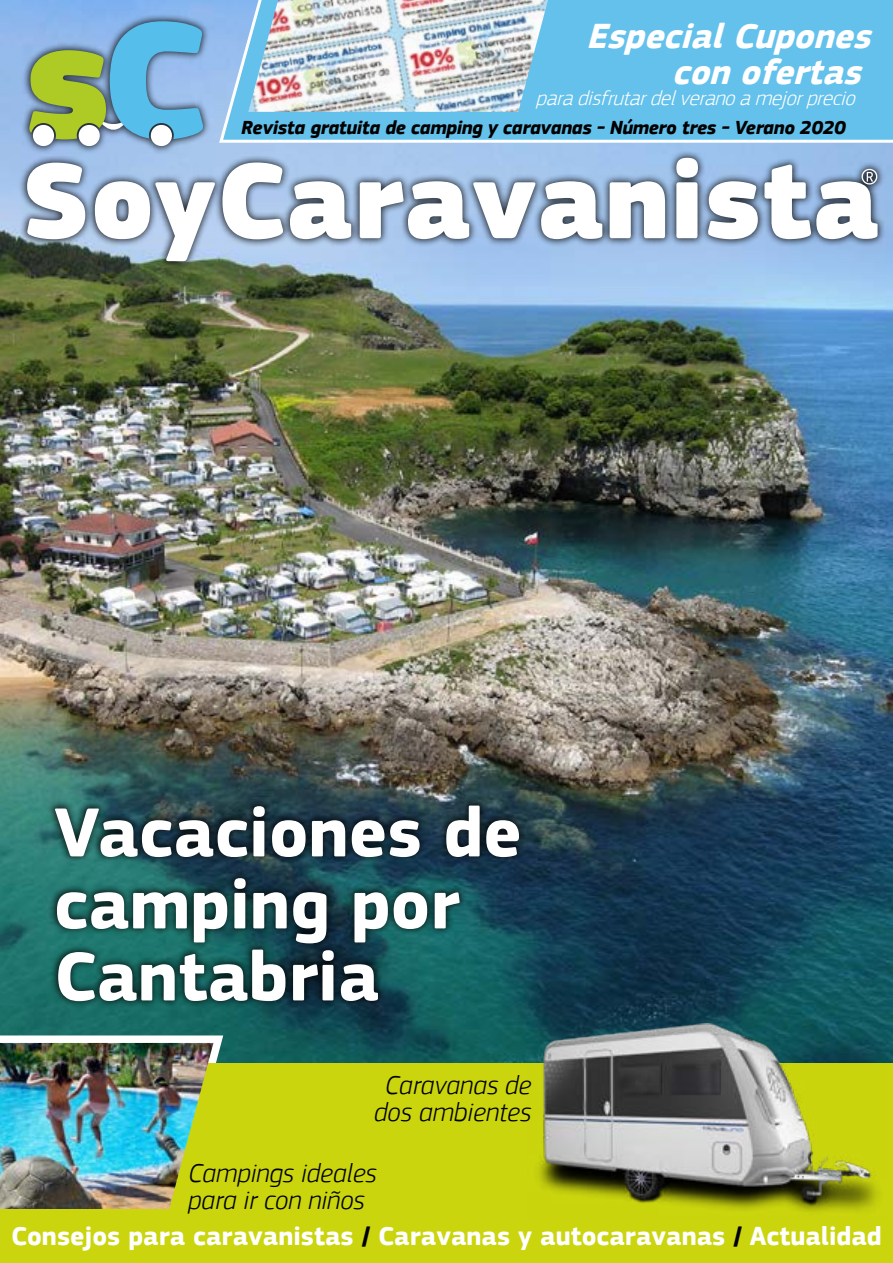
<style>
.page{position:relative;width:893px;height:1263px;background:#fff}
.page>*{position:absolute;margin:0;border:0;box-sizing:border-box;transform-origin:0 0}
.t1{font:700 72px/72px "PF Square Sans Pro";color:#fff}
.t2{font:italic 700 36px/36px "PF Square Sans Pro";color:#fff;text-align:right}
.t3{font:700 27px "PF Square Sans Pro";color:#fff}
.t4{font:italic 300 27px/27px "PF Square Sans Pro";color:#000;text-align:center}
.t5{font:italic 300 21px "PF Square Sans Pro";color:#fff}
.t6{font:italic 700 19.5px "PF Square Sans Pro";letter-spacing:-.02em;color:#000}
.s1{color:#000}
</style>
<div class="page">
<img style="left:0;top:0;width:893px;height:1063px">
<div style="left:19px;top:14px;width:867px;height:255px;background:#000;opacity:.75"></div>
<div style="left:33px;top:125px;width:21px;height:21px;background:#fff;border-radius:50%"></div>
<div style="left:79px;top:125px;width:21px;height:21px;background:#fff;border-radius:50%"></div>
<div style="left:151px;top:125px;width:21px;height:21px;background:#fff;border-radius:50%"></div>
<svg style="left:27px;top:163px;width:58px;height:76px"></svg>
<svg style="left:95px;top:181px;width:120px;height:80px"></svg>
<svg style="left:222px;top:162px;width:61px;height:77px"></svg>
<svg style="left:290px;top:181px;width:61px;height:58px"></svg>
<svg style="left:360px;top:181px;width:175px;height:58px"></svg>
<svg style="left:541px;top:181px;width:61px;height:58px"></svg>
<svg style="left:610px;top:181px;width:55px;height:57px"></svg>
<svg style="left:676px;top:158px;width:22px;height:80px"></svg>
<svg style="left:708px;top:181px;width:50px;height:58px"></svg>
<svg style="left:29px;top:21px;width:174px;height:118px;background:#82b5ae"></svg>
<svg style="left:764px;top:165px;width:114px;height:74px"></svg>
<svg style="left:0;top:1035px;width:223px;height:28px"></svg>
<svg style="left:217px;top:0;width:676px;height:144px;background:#6bc3ec"></svg>
<div style="left:46px;top:797px;width:480px;height:210px;background:#000;opacity:.75"></div>
<div style="left:0;top:1063px;width:893px;height:200px;background:#cad50e"></div>
<img style="left:248px;top:0;width:300px;height:112px">
<img style="left:0;top:1043px;width:213px;height:166px">
<img style="left:527px;top:1023px;width:360px;height:189px">
<h2 class="t2" style="left:586px;top:20px;width:297px">EspecialCupones conofertas</h2>
<p class="t5" style="left:535px;top:86px;width:327px">paradisfrutardelveranoamejorprecio</p>
<p class="t6" style="left:241px;top:116px;width:606px">Revista gratuita de camping y caravanas - Número tres - Verano 2020</p>
<h1 class="t1" style="left:54px;top:799px;width:469px">Vacaciones de camping por<br>Cantabria</h1>
<p class="t4" style="left:374px;top:1071px;width:159px">Caravanas de dos ambientes</p>
<p class="t4" style="left:188px;top:1159px;width:190px;text-align:left">Campings ideales para ir con niños</p>
<p class="t3" style="left:11px;top:1220px;width:872px">Consejos para caravanistas <span class="s1">/</span> Caravanas y autocaravanas <span class="s1">/</span> Actualidad</p>
</div>
